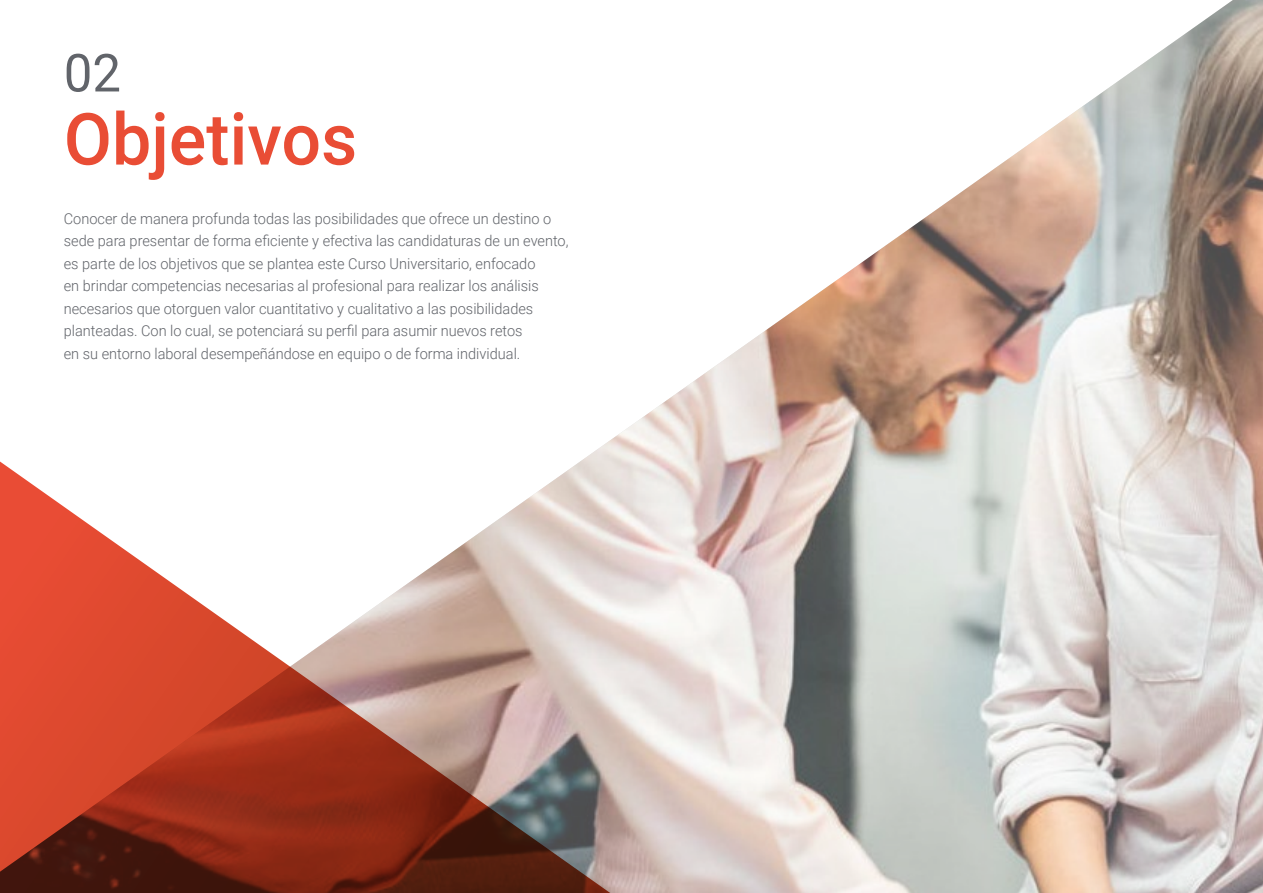
<style>
.page{position:relative;width:1263px;height:893px;background:#fff}
.page>*{position:absolute;margin:0;border:0;box-sizing:border-box;transform-origin:0 0}
.t1{font:500 72px "Roboto";color:#e94d35}
.t2{font:52.5px "Roboto";color:#61646a}
.t3{font:300 15px/22.5px "Roboto";color:#61646a}
</style>
<div class="page">
<img style="left:602px;top:0;width:661px;height:893px">
<svg style="left:0;top:446px;width:640px;height:447px"></svg>
<h2 class="t2" style="left:64px;top:36px;width:59px">02</h2>
<h1 class="t1" style="left:64px;top:89px;width:295px">Objetivos</h1>
<p class="t3" style="left:64px;top:207px;width:506px">Conocer de manera profunda todas las posibilidades que ofrece un destino o sede para presentar de forma eficiente y efectiva las candidaturas de un evento, es parte de los objetivos que se plantea este Curso Universitario, enfocado<br>en brindar competencias necesarias al profesional para realizar los análisis necesarios que otorguen valor cuantitativo y cualitativo a las posibilidades planteadas. Con lo cual, se potenciará su perfil para asumir nuevos retos<br>en su entorno laboral desempeñándose en equipo o de forma individual.</p>
</div>
